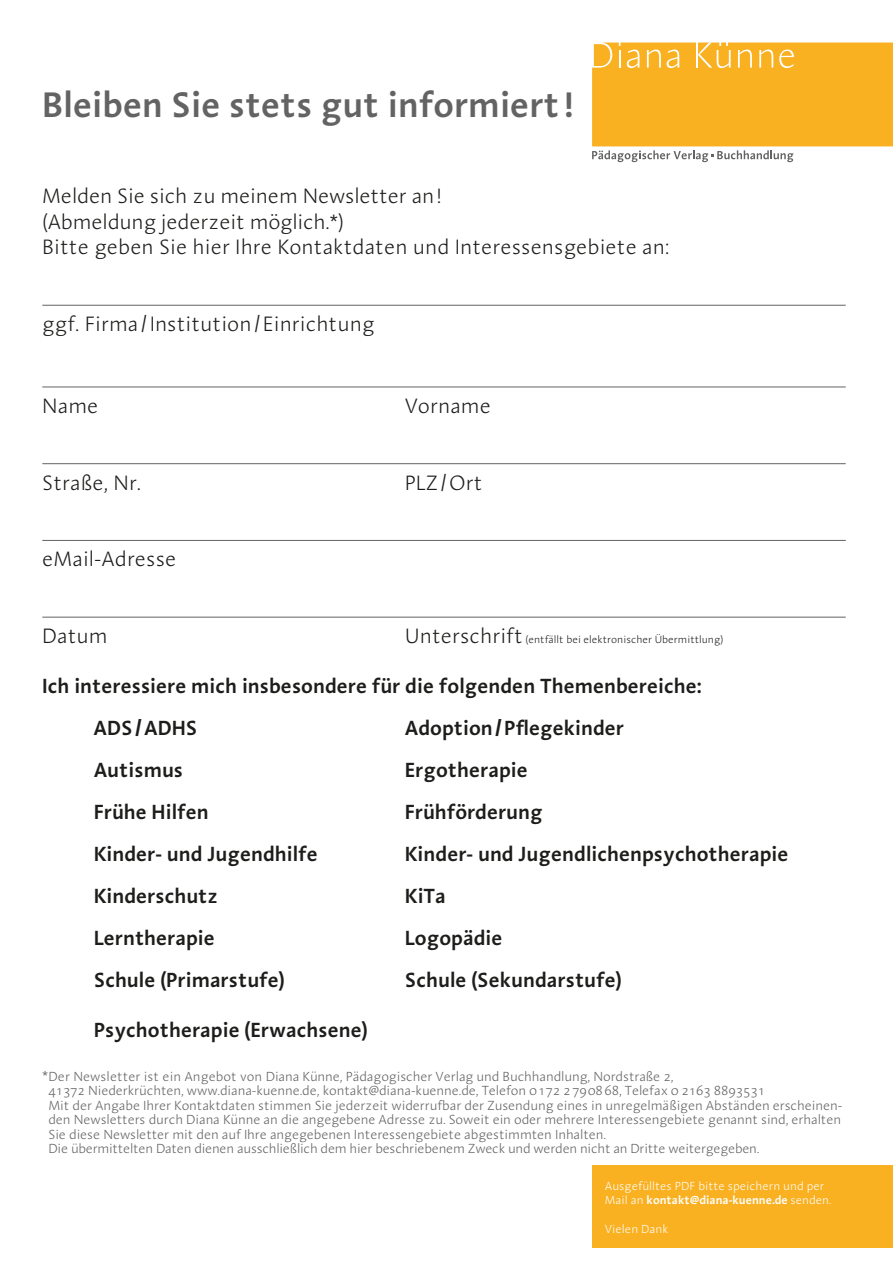
<style>
.page{position:relative;width:893px;height:1263px;background:#fff}
.page>*{position:absolute;margin:0;border:0;box-sizing:border-box;transform-origin:0 0}
.t1{font:600 36.45px "Linotype Aroma";color:#646363}
.t2{font:300 21.3px/25.5px "Linotype Aroma";color:#1d1d1b}
.t3{font:600 21px/42px "Linotype Aroma";color:#1d1d1b}
.t4{font:300 13.5px/14.5px "Linotype Aroma";letter-spacing:-.01em;color:#646363}
.t5{font:300 12px/14.4px "Linotype Aroma";color:#fff}
.t6{font:300 10.65px "Linotype Aroma";color:#1d1d1b}
.s1{font-size:21.3px}
.s2{font-size:14.85px}
.s3{font-weight:600}
</style>
<div class="page">
<svg style="left:592px;top:43px;width:301px;height:119px;background:#f7ba41"></svg>
<div style="left:592px;top:1165px;width:301px;height:83px;background:#f9b122"></div>
<hr style="left:42px;top:305px;width:804px;height:1px;background:#646363">
<hr style="left:42px;top:387px;width:804px;height:1px;background:#646363">
<hr style="left:42px;top:463px;width:804px;height:1px;background:#646363">
<hr style="left:42px;top:540px;width:804px;height:1px;background:#646363">
<hr style="left:42px;top:617px;width:804px;height:1px;background:#646363">
<h1 class="t1" style="left:42px;top:80px;width:533px">Bleiben Sie stets gut informiert !</h1>
<h2 class="t2" style="left:42px;top:183px;width:629px">Melden Sie sich zu meinem Newsletter an!<br>(Abmeldung jederzeit möglich.*)<br>Bitte geben Sie hier Ihre Kontaktdaten und Interessensgebiete an:</h2>
<h2 class="t2" style="left:42px;top:311px;width:334px">ggf. Firma /Institution/Einrichtung</h2>
<h2 class="t2" style="left:42px;top:393px;width:58px">Name</h2>
<h2 class="t2" style="left:405px;top:393px;width:88px">Vorname</h2>
<h2 class="t2" style="left:42px;top:469px;width:100px">Straße, Nr.</h2>
<h2 class="t2" style="left:405px;top:469px;width:79px">PLZ/Ort</h2>
<h2 class="t2" style="left:42px;top:546px;width:136px">eMail-Adresse</h2>
<h2 class="t2" style="left:42px;top:623px;width:67px">Datum</h2>
<p class="t6" style="left:405px;top:633px;width:320px"><span class="s1">Unterschrift</span> (entfällt bei elektronischer Übermittlung)</p>
<h3 class="t3" style="left:94px;top:664px;width:610px;text-indent:-51px">Ich interessiere mich insbesondere für die folgenden Themenbereiche:<br>ADS/ADHS</h3>
<h3 class="t3" style="left:405px;top:706px;width:221px">Adoption/Pflegekinder</h3>
<h3 class="t3" style="left:94px;top:748px;width:91px">Autismus</h3>
<h3 class="t3" style="left:405px;top:748px;width:124px">Ergotherapie</h3>
<h3 class="t3" style="left:94px;top:790px;width:117px">Frühe Hilfen</h3>
<h3 class="t3" style="left:405px;top:790px;width:139px">Frühförderung</h3>
<h3 class="t3" style="left:94px;top:832px;width:226px">Kinder- und Jugendhilfe</h3>
<h3 class="t3" style="left:405px;top:832px;width:385px">Kinder- und Jugendlichenpsychotherapie</h3>
<h3 class="t3" style="left:94px;top:874px;width:126px">Kinderschutz</h3>
<h3 class="t3" style="left:405px;top:874px;width:43px">KiTa</h3>
<h3 class="t3" style="left:94px;top:916px;width:123px">Lerntherapie</h3>
<h3 class="t3" style="left:405px;top:916px;width:99px">Logopädie</h3>
<h3 class="t3" style="left:94px;top:958px;width:193px">Schule (Primarstufe)</h3>
<h3 class="t3" style="left:405px;top:958px;width:218px">Schule (Sekundarstufe)</h3>
<h3 class="t3" style="left:94px;top:1008px;width:275px">Psychotherapie (Erwachsene)</h3>
<p class="t4" style="left:48px;top:1069px;width:795px;text-indent:-6px"><span class="s2">*</span>Der Newsletter ist ein Angebot von Diana Künne, Pädagogischer Verlag und Buchhandlung, Nordstraße 2,<br>41372 Niederkrüchten, www.diana-kuenne.de, kontakt@diana-kuenne.de, Telefon 0172 2790868, Telefax 0 2163 8893531<br>Mit der Angabe Ihrer Kontaktdaten stimmen Sie jederzeit widerrufbar der Zusendung eines in unregelmäßigen Abständen erscheinen&shy;den Newsletters durch Diana Künne an die angegebene Adresse zu. Soweit ein oder mehrere Interessengebiete genannt sind, erhalten Sie diese Newsletter mit den auf Ihre angegebenen Interessengebiete abgestimmten Inhalten.<br>Die übermittelten Daten dienen ausschließlich dem hier beschriebenem Zweck und werden nicht an Dritte weitergegeben.</p>
<p class="t5" style="left:605px;top:1178px;width:228px">Ausgefülltes PDF bitte speichern und per<br>Mail an <span class="s3">kontakt@diana-kuenne.de</span> senden.</p>
<p class="t5" style="left:605px;top:1221px;width:65px">Vielen Dank</p>
</div>
